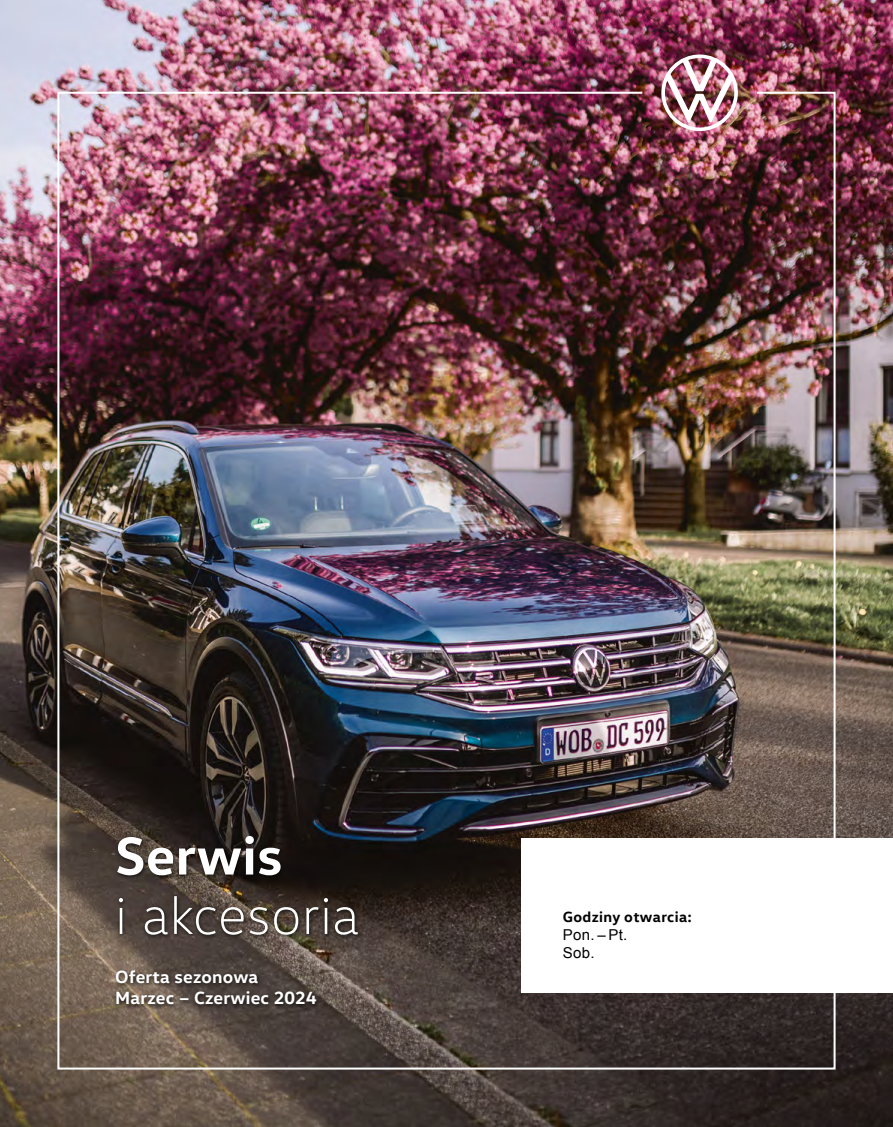
<style>
.page{position:relative;width:893px;height:1127px;background:#fff}
.page>*{position:absolute;margin:0;border:0;box-sizing:border-box;transform-origin:0 0}
.t1{font:300 54px "VW Head";letter-spacing:.01em;color:#fff}
.t2{font:700 54px "VW Head";letter-spacing:.01em;color:#fff}
.t3{font:700 18px/21.6px "VW Head";letter-spacing:.01em;color:#fff}
.t4{font:700 15px "VW Head";letter-spacing:.025em;color:#000}
.t5{font:15px/18px "Arial";letter-spacing:.025em;color:#000}
</style>
<div class="page">
<img style="left:0;top:0;width:893px;height:1127px">
<img style="left:661px;top:55px;width:77px;height:36px">
<img style="left:56px;top:91px;width:781px;height:979px">
<div style="left:114px;top:834px;width:249px;height:176px;background:#000;opacity:.75"></div>
<div style="left:522px;top:838px;width:371px;height:155px;background:#fff"></div>
<h1 class="t2" style="left:115px;top:821px;width:169px">Serwis</h1>
<h1 class="t1" style="left:115px;top:883px;width:246px">i akcesoria</h1>
<p class="t3" style="left:115px;top:965px;width:203px">Oferta sezonowa<br>Marzec – Czerwiec 2024</p>
<p class="t4" style="left:563px;top:907px;width:131px">Godziny otwarcia:</p>
<p class="t5" style="left:563px;top:926px;width:66px">Pon.– Pt.<br>Sob.</p>
</div>
